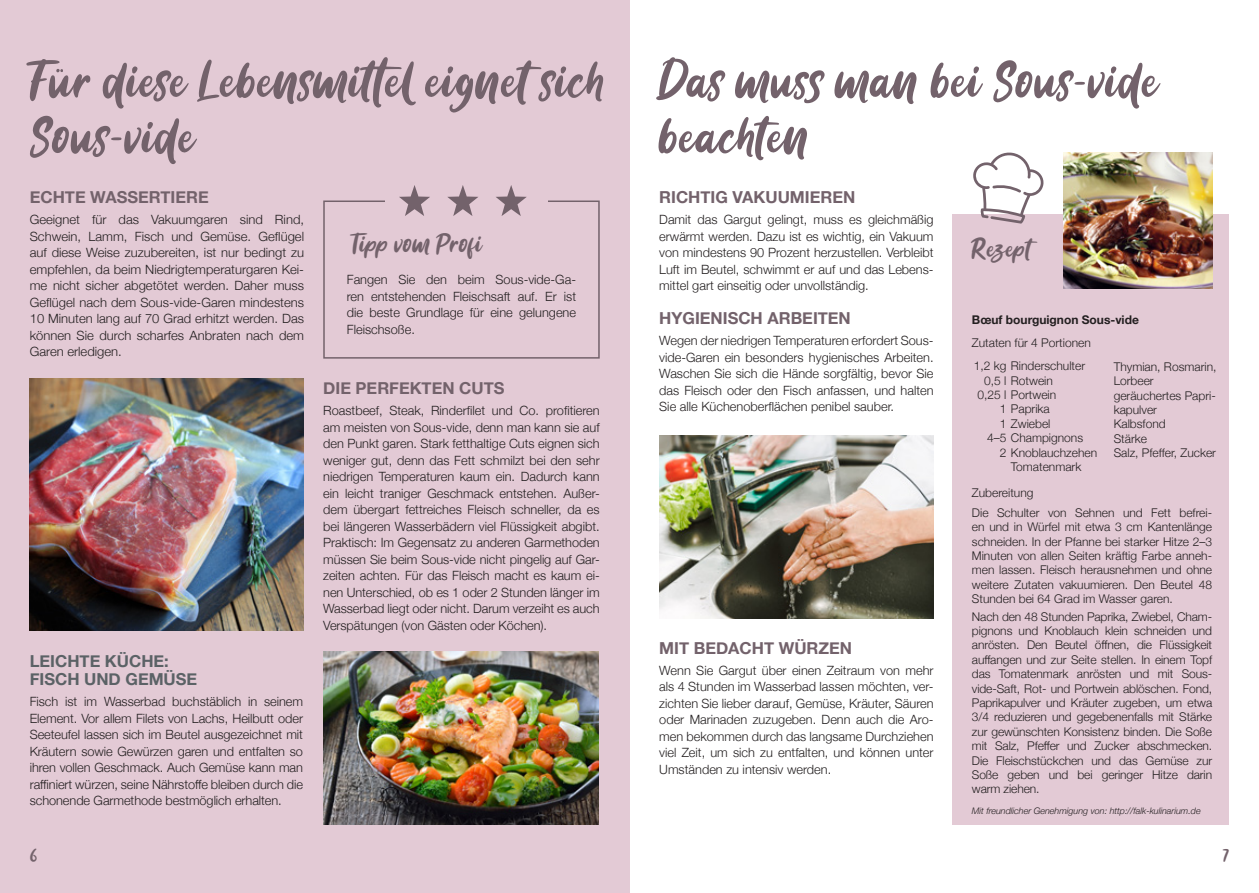
<style>
.page{position:relative;width:1259px;height:893px;background:#fff}
.page>*{position:absolute;margin:0;border:0;box-sizing:border-box;transform-origin:0 0}
.t1{font:58.5px/55.5px "Kastoom Script";color:#73626b}
.t2{font:29.7px "Kastoom Script";color:#73626b}
.t3{font:22.5px "Kastoom Script";color:#73626b}
.t4{font:700 16.5px "Helvetica Neue";color:#73626b}
.t5{font:700 16.5px/18px "Helvetica Neue";color:#5b6266}
.t6{font:300 12.75px/16.5px "Helvetica Neue";color:#231f20;text-align:justify}
.t7{font:300 12px/14.4px "Helvetica Neue";color:#231f20}
.t8{font:700 12px "Helvetica Neue";color:#231f20}
.t9{font:italic 300 9px "Helvetica Neue";color:#231f20}
</style>
<div class="page">
<img style="left:659px;top:435px;width:274px;height:183px">
<div style="left:0;top:0;width:629px;height:893px;background:#e3cad5"></div>
<img style="left:323px;top:651px;width:275px;height:174px">
<img style="left:30px;top:378px;width:273px;height:252px">
<div style="left:952px;top:215px;width:277px;height:610px;background:#e3cad5"></div>
<img style="left:1063px;top:153px;width:149px;height:136px">
<svg style="left:972px;top:152px;width:72px;height:72px"></svg>
<div style="left:323px;top:200px;width:277px;height:159px;border:2px solid #73626b"></div>
<div style="left:385px;top:187px;width:162px;height:22px;background:#e3cad5"></div>
<svg style="left:399px;top:185px;width:31px;height:31px"></svg>
<svg style="left:447px;top:185px;width:31px;height:31px"></svg>
<svg style="left:496px;top:185px;width:31px;height:31px"></svg>
<h1 class="t1" style="left:30px;top:53px;width:577px">Für diese Lebensmittel eignet sich<br>Sous-vide</h1>
<p class="t4" style="left:30px;top:184px;width:180px">ECHTE WASSERTIERE</p>
<p class="t6" style="left:30px;top:211px;width:276px">Geeignet für das Vakuumgaren sind Rind, Schwein, Lamm, Fisch und Gemüse. Geflügel auf diese Weise zuzubereiten, ist nur bedingt zu empfehlen, da beim Niedrigtemperaturgaren Kei&shy;me nicht sicher abgetötet werden. Daher muss Geflügel nach dem Sous-vide-Garen mindestens 10 Minuten lang auf 70 Grad erhitzt werden. Das können Sie durch scharfes Anbraten nach dem Garen erledigen.</p>
<h2 class="t2" style="left:350px;top:226px;width:134px">Tipp vom Profi</h2>
<p class="t6" style="left:347px;top:270px;width:231px">Fangen Sie den beim Sous-vide-Ga&shy;ren entstehenden Fleischsaft auf. Er ist die beste Grundlage für eine gelungene Fleischsoße.</p>
<p class="t5" style="left:30px;top:653px;width:169px">LEICHTE KÜCHE:<br>FISCH UND GEMÜSE</p>
<p class="t6" style="left:30px;top:693px;width:275px">Fisch ist im Wasserbad buchstäblich in seinem Element. Vor allem Filets von Lachs, Heilbutt oder Seeteufel lassen sich im Beutel ausgezeichnet mit Kräutern sowie Gewürzen garen und entfalten so ihren vollen Geschmack. Auch Gemüse kann man raffiniert würzen, seine Nährstoffe bleiben durch die schonende Garmethode bestmöglich erhalten.</p>
<p class="t4" style="left:323px;top:375px;width:183px">DIE PERFEKTEN CUTS</p>
<p class="t6" style="left:323px;top:402px;width:278px">Roastbeef, Steak, Rinderfilet und Co. profitieren am meisten von Sous-vide, denn man kann sie auf den Punkt garen. Stark fetthaltige Cuts eignen sich weniger gut, denn das Fett schmilzt bei den sehr niedrigen Temperaturen kaum ein. Dadurch kann ein leicht traniger Geschmack entstehen. Außer&shy;dem übergart fettreiches Fleisch schneller, da es bei längeren Wasserbädern viel Flüssigkeit abgibt.<br>Praktisch: Im Gegensatz zu anderen Garmethoden müssen Sie beim Sous-vide nicht pingelig auf Gar&shy;zeiten achten. Für das Fleisch macht es kaum ei&shy;nen Unterschied, ob es 1 oder 2 Stunden länger im Wasserbad liegt oder nicht. Darum verzeiht es auch Verspätungen (von Gästen oder Köchen).</p>
<h1 class="t1" style="left:659px;top:53px;width:501px">Das muss man bei Sous-vide beachten</h1>
<p class="t4" style="left:659px;top:184px;width:197px">RICHTIG VAKUUMIEREN</p>
<p class="t6" style="left:659px;top:211px;width:276px">Damit das Gargut gelingt, muss es gleichmäßig erwärmt werden. Dazu ist es wichtig, ein Vakuum von mindestens 90 Prozent herzustellen. Verbleibt Luft im Beutel, schwimmt er auf und das Lebens&shy;mittel gart einseitig oder unvollständig.</p>
<p class="t4" style="left:659px;top:305px;width:193px">HYGIENISCH ARBEITEN</p>
<p class="t6" style="left:659px;top:331px;width:276px">Wegen der niedrigen Temperaturen erfordert Sous&shy;vide-Garen ein besonders hygienisches Arbeiten.<br>Waschen Sie sich die Hände sorgfältig, bevor Sie das Fleisch oder den Fisch anfassen, und halten Sie alle Küchenoberflächen penibel sauber.</p>
<h2 class="t2" style="left:972px;top:232px;width:61px">Rezept</h2>
<p class="t8" style="left:972px;top:310px;width:169px">Bœuf bourguignon Sous-vide</p>
<p class="t7" style="left:972px;top:330px;width:120px;line-height:23.5px">Zutaten für 4 Portionen<br>1,2 kg Rinderschulter</p>
<p class="t7" style="left:984px;top:372px;width:70px">0,5 l Rotwein</p>
<p class="t7" style="left:977px;top:387px;width:80px">0,25 l Portwein</p>
<p class="t7" style="left:999px;top:401px;width:52px">1 Paprika</p>
<p class="t7" style="left:999px;top:416px;width:52px">1 Zwiebel</p>
<p class="t7" style="left:987px;top:430px;width:98px">4–5 Champignons</p>
<p class="t7" style="left:999px;top:444px;width:99px">2 Knoblauchzehen</p>
<p class="t7" style="left:1011px;top:459px;width:72px">Tomatenmark</p>
<p class="t7" style="left:972px;top:482px;width:242px;line-height:19.5px">Zubereitung<br>Die Schulter von Sehnen und Fett befrei-</p>
<p class="t7" style="left:972px;top:519px;width:242px;text-align:justify">en und in Würfel mit etwa 3 cm Kantenlänge schneiden. In der Pfanne bei starker Hitze 2–3<br>Minuten von allen Seiten kräftig Farbe anneh&shy;men lassen. Fleisch herausnehmen und ohne weitere Zutaten vakuumieren. Den Beutel 48<br>Stunden bei 64 Grad im Wasser garen.</p>
<p class="t7" style="left:972px;top:608px;width:242px;text-align:justify">Nach den 48 Stunden Paprika, Zwiebel, Cham&shy;pignons und Knoblauch klein schneiden und anrösten. Den Beutel öffnen, die Flüssigkeit auffangen und zur Seite stellen. In einem Topf das Tomatenmark anrösten und mit Sous&shy;vide-Saft, Rot- und Portwein ablöschen. Fond, Paprikapulver und Kräuter zugeben, um etwa 3/4 reduzieren und gegebenenfalls mit Stärke zur gewünschten Konsistenz binden. Die Soße mit Salz, Pfeffer und Zucker abschmecken.<br>Die Fleischstückchen und das Gemüse zur Soße geben und bei geringer Hitze darin warm ziehen.</p>
<p class="t7" style="left:1113px;top:358px;width:104px">Thymian, Rosmarin,<br>Lorbeer geräuchertes Papri&shy;kapulver<br>Kalbsfond<br>Stärke<br>Salz, Pfeffer, Zucker</p>
<p class="t4" style="left:659px;top:635px;width:194px">MIT BEDACHT WÜRZEN</p>
<p class="t6" style="left:659px;top:661px;width:276px">Wenn Sie Gargut über einen Zeitraum von mehr als 4 Stunden im Wasserbad lassen möchten, ver&shy;zichten Sie lieber darauf, Gemüse, Kräuter, Säuren oder Marinaden zuzugeben. Denn auch die Aro&shy;men bekommen durch das langsame Durchziehen viel Zeit, um sich zu entfalten, und können unter Umständen zu intensiv werden.</p>
<p class="t9" style="left:972px;top:804px;width:230px">Mit freundlicher Genehmigung von: http://falk-kulinarium.de</p>
<h3 class="t3" style="left:30px;top:842px;width:10px">6</h3>
<h3 class="t3" style="left:1222px;top:842px;width:8px">7</h3>
</div>
